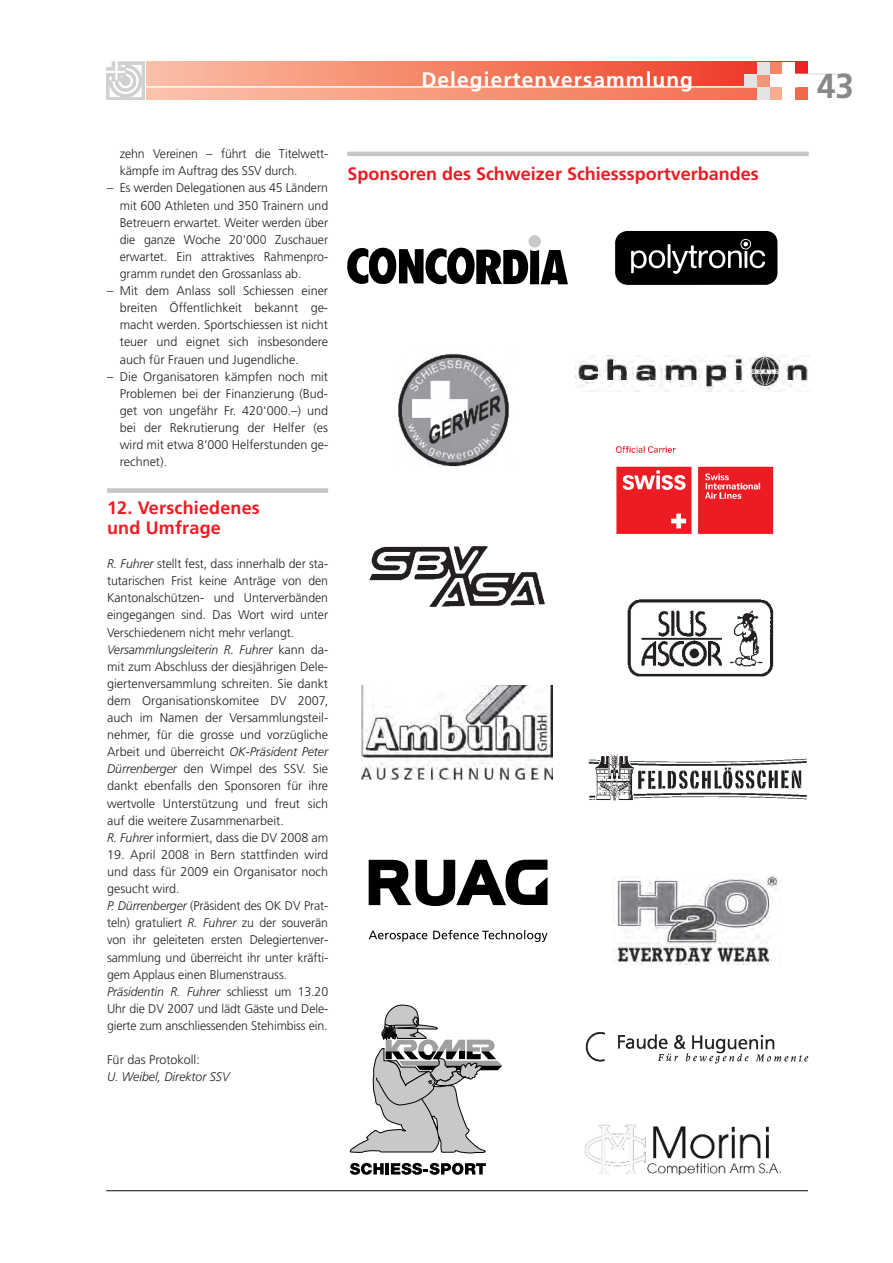
<style>
.page{position:relative;width:893px;height:1263px;background:#fff}
.page>*{position:absolute;margin:0;border:0;box-sizing:border-box;transform-origin:0 0}
.t1{font:700 34.65px "Frutiger";color:#868889;scale:.95 1}
.t2{font:700 21px "Frutiger";letter-spacing:.05em;color:#fff}
.t3{font:700 18px/20px "Frutiger";color:#ed1c24}
.t4{font:300 12.6px/17.1px "Frutiger";letter-spacing:-.005em;color:#231f20}
.t5{font:italic 300 12.6px "Frutiger";letter-spacing:-.005em;color:#231f20}
.s1{font-style:italic}
</style>
<div class="page">
<hr style="left:106px;top:1190px;width:702px;height:1px;background:#231f20">
<svg style="left:146px;top:62px;width:662px;height:25px;background:#f4836a"></svg>
<svg style="left:146px;top:87px;width:662px;height:13px;background:#f6977b"></svg>
<hr style="left:770px;top:74px;width:80px;height:1px;background:#d9dadb">
<div style="left:107px;top:488px;width:221px;height:5px;background:#c4c6c7"></div>
<hr style="left:347px;top:152px;width:462px;height:4px;background:#c4c6c7">
<hr style="left:122px;top:87px;width:676px;height:1px;background:#fff">
<svg style="left:350px;top:1163px;width:34px;height:12px"></svg>
<hr style="left:385px;top:1163px;width:4px;height:11px;background:#000">
<svg style="left:391px;top:1163px;width:95px;height:12px"></svg>
<svg style="left:349px;top:1004px;width:153px;height:150px"></svg>
<svg style="left:615px;top:231px;width:162px;height:54px;background:#222"></svg>
<img style="left:585px;top:1032px;width:224px;height:32px">
<img style="left:584px;top:1124px;width:197px;height:51px">
<img style="left:627px;top:599px;width:147px;height:78px">
<img style="left:398px;top:353px;width:111px;height:114px">
<img style="left:588px;top:754px;width:219px;height:47px">
<div style="left:528px;top:235px;width:13px;height:13px;background:#c8c8c8;border-radius:50%"></div>
<svg style="left:347px;top:246px;width:221px;height:39px"></svg>
<div style="left:456px;top:256px;width:10px;height:19px;background:#fff;border-radius:50%"></div>
<img style="left:369px;top:546px;width:176px;height:61px">
<img style="left:575px;top:356px;width:235px;height:35px">
<img style="left:615px;top:446px;width:159px;height:88px">
<img style="left:361px;top:685px;width:191px;height:94px">
<svg style="left:369px;top:860px;width:178px;height:46px"></svg>
<svg style="left:369px;top:931px;width:58px;height:11px"></svg>
<svg style="left:433px;top:930px;width:114px;height:12px"></svg>
<img style="left:613px;top:876px;width:166px;height:88px">
<svg style="left:106px;top:62px;width:39px;height:38px"></svg>
<div style="left:770px;top:62px;width:12px;height:12px;background:#f58466"></div>
<div style="left:744px;top:74px;width:13px;height:13px;background:#e2e3e4"></div>
<div style="left:757px;top:74px;width:13px;height:13px;background:#f69679"></div>
<div style="left:770px;top:87px;width:12px;height:13px;background:#f9ab90"></div>
<div style="left:757px;top:62px;width:13px;height:12px;background:#e2e3e4"></div>
<div style="left:757px;top:87px;width:13px;height:13px;background:#e2e3e4"></div>
<div style="left:782px;top:74px;width:26px;height:13px;background:#fff"></div>
<div style="left:782px;top:62px;width:13px;height:12px;background:#fff"></div>
<div style="left:770px;top:74px;width:12px;height:13px;background:#fff"></div>
<div style="left:782px;top:74px;width:13px;height:26px;background:#fff"></div>
<h2 class="t2" style="left:421px;top:71px;width:273px">Delegiertenversammlung</h2>
<p class="t4" style="left:120px;top:146px;width:210px">zehn Vereinen – führt die Titelwett&shy;kämpfe im Auftrag des SSV durch.</p>
<p class="t4" style="left:120px;top:181px;width:210px;text-align:justify;text-indent:-13px">– Es werden Delegationen aus 45 Ländern mit 600 Athleten und 350 Trainern und Betreuern erwartet. Weiter werden über die ganze Woche 20'000 Zuschauer erwartet. Ein attraktives Rahmenpro&shy;gramm rundet den Grossanlass ab.</p>
<p class="t4" style="left:120px;top:283px;width:210px;text-align:justify;text-indent:-13px">– Mit dem Anlass soll Schiessen einer breiten Öffentlichkeit bekannt ge&shy;macht werden. Sportschiessen ist nicht teuer und eignet sich insbesondere auch für Frauen und Jugendliche.</p>
<p class="t4" style="left:120px;top:369px;width:210px;text-align:justify;text-indent:-13px">– Die Organisatoren kämpfen noch mit Problemen bei der Finanzierung (Bud&shy;get von ungefähr Fr. 420'000.–) und bei der Rekrutierung der Helfer (es wird mit etwa 8'000 Helferstunden ge&shy;rechnet).</p>
<h3 class="t3" style="left:107px;top:499px;width:154px">12. Verschiedenes und Umfrage</h3>
<p class="t4" style="left:107px;top:556px;width:223px"><span class="s1">R. Fuhrer</span> stellt fest, dass innerhalb der sta&shy;tutarischen Frist keine Anträge von den Kantonalschützen- und Unterverbänden eingegangen sind. Das Wort wird unter Verschiedenem nicht mehr verlangt.<br><span class="s1">Versammlungsleiterin R. Fuhrer</span> kann da - mit zum Abschluss der diesjährigen Dele&shy;giertenversammlung schreiten. Sie dankt dem Organisationskomitee DV 2007, auch im Namen der Versammlungsteil&shy;nehmer, für die grosse und vorzügliche Arbeit und überreicht <span class="s1">OK-Präsident Peter Dürrenberger</span> den Wimpel des SSV. Sie dankt ebenfalls den Sponsoren für ihre wertvolle Unterstützung und freut sich auf die weitere Zusammenarbeit.<br><span class="s1">R. Fuhrer</span> informiert, dass die DV 2008 am</p>
<p class="t4" style="left:107px;top:847px;width:223px">19. April 2008 in Bern stattfinden wird und dass für 2009 ein Organisator noch gesucht wird.<br><span class="s1">P. Dürrenberger</span> (Präsident des OK DV Prat&shy;teln) gratuliert <span class="s1">R. Fuhrer</span> zu der souverän von ihr geleiteten ersten Delegiertenver&shy;sammlung und überreicht ihr unter kräfti&shy;gem Applaus einen Blumenstrauss.<br><span class="s1">Präsidentin R. Fuhrer</span> schliesst um 13.20<br>Uhr die DV 2007 und lädt Gäste und Dele&shy;gierte zum anschliessenden Stehimbiss ein.</p>
<p class="t4" style="left:107px;top:1052px;width:94px">Für das Protokoll:</p>
<p class="t5" style="left:107px;top:1072px;width:124px">U. Weibel, Direktor SSV</p>
<h3 class="t3" style="left:347px;top:165px;width:413px">Sponsoren des Schweizer Schiesssportverbandes</h3>
<h1 class="t1" style="left:817px;top:72px;width:40px">43</h1>
</div>
